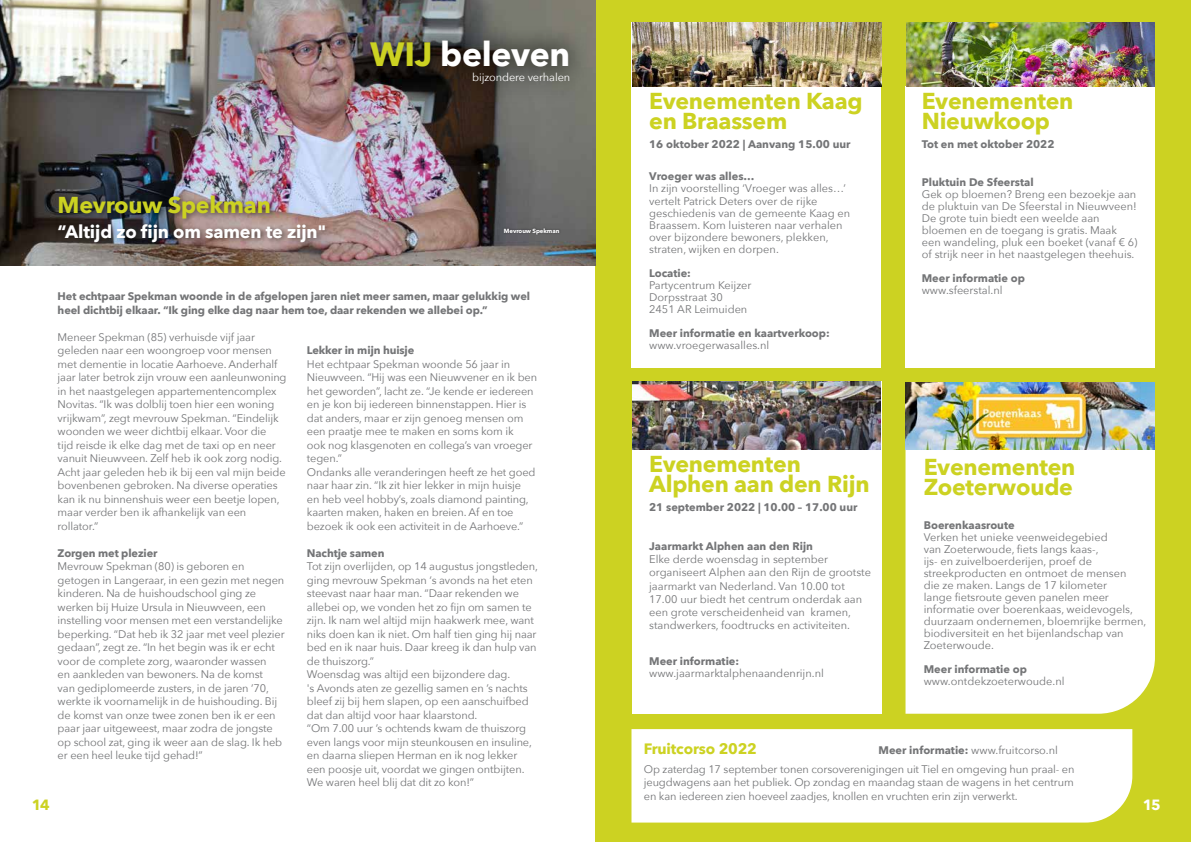
<style>
.page{position:relative;width:1191px;height:842px;background:#fff}
.page>*{position:absolute;margin:0;border:0;box-sizing:border-box;transform-origin:0 0}
.t1{font:700 33.6px "Avenir Next";letter-spacing:-.01em;color:#fff}
.t2{font:700 23px/20px "Avenir Next";letter-spacing:-.01em;color:#ccd222}
.t3{font:700 18px "Avenir Next";letter-spacing:-.01em;color:#fff}
.t4{font:700 15px "Avenir Next";letter-spacing:-.01em;color:#ccd222}
.t5{font:700 14.8px "Avenir Next";color:#ccd222}
.t6{font:700 14.8px "Avenir Next";color:#fff}
.t7{font:11px/13.5px "Avenir Next";letter-spacing:-.01em;color:#747577}
.t8{font:700 11px/13.5px "Avenir Next";color:#747577}
.t9{font:11px "Avenir Next";letter-spacing:-.01em;color:#fff}
.t10{font:700 6px "Avenir Next";letter-spacing:-.01em;color:#fff}
.s1{color:#ccd222}
.s2{font-weight:700}
</style>
<div class="page">
<div style="left:595px;top:0;width:596px;height:842px;background:#ccd222"></div>
<img style="left:0;top:0;width:595px;height:265px">
<img style="left:349px;top:19px;width:242px;height:85px">
<div style="left:631px;top:22px;width:250px;height:346px;background:#fff"></div>
<div style="left:632px;top:381px;width:250px;height:333px;background:#fff"></div>
<div style="left:905px;top:86px;width:250px;height:282px;background:#fff"></div>
<div style="left:905px;top:382px;width:250px;height:332px;background:#fff"></div>
<img style="left:906px;top:22px;width:249px;height:64px">
<img style="left:905px;top:382px;width:249px;height:68px">
<img style="left:632px;top:22px;width:250px;height:64px">
<div style="left:631px;top:729px;width:501px;height:93px;background:#fff"></div>
<div style="left:56px;top:192px;width:276px;height:57px;background:#000;opacity:.48"></div>
<div style="left:502px;top:226px;width:59px;height:11px;background:#000;opacity:.42"></div>
<img style="left:632px;top:381px;width:249px;height:68px">
<h1 class="t1" style="left:370px;top:25px;width:201px"><span class="s1">WIJ</span> beleven</h1>
<p class="t9" style="left:472px;top:68px;width:100px">bijzondere verhalen</p>
<h2 class="t2" style="left:58px;top:195px;width:215px">Mevrouw Spekman</h2>
<h3 class="t3" style="left:58px;top:216px;width:270px">“Altijd zo fijn om samen te zijn"</h3>
<p class="t10" style="left:504px;top:226px;width:57px">Mevrouw Spekman</p>
<h3 class="t5" style="left:32px;top:792px;width:19px">14</h3>
<p class="t8" style="left:58px;top:289px;width:474px">Het echtpaar Spekman woonde in de afgelopen jaren niet meer samen, maar gelukkig wel heel dichtbij elkaar. “Ik ging elke dag naar hem toe, daar rekenden we allebei op.”</p>
<p class="t7" style="left:58px;top:330px;width:230px">Meneer Spekman (85) verhuisde vijf jaar geleden naar een woongroep voor mensen met dementie in locatie Aarhoeve. Anderhalf jaar later betrok zijn vrouw een aanleunwoning in het naastgelegen appartementencomplex Novitas. “Ik was dolblij toen hier een woning vrijkwam”, zegt mevrouw Spekman. “Eindelijk woonden we weer dichtbij elkaar. Voor die<br>tijd reisde ik elke dag met de taxi op en neer vanuit Nieuwveen. Zelf heb ik ook zorg nodig.<br>Acht jaar geleden heb ik bij een val mijn beide bovenbenen gebroken. Na diverse operaties kan ik nu binnenshuis weer een beetje lopen, maar verder ben ik afhankelijk van een rollator.”</p>
<p class="t8" style="left:58px;top:546px;width:101px">Zorgen met plezier</p>
<p class="t7" style="left:58px;top:559px;width:228px">Mevrouw Spekman (80) is geboren en getogen in Langeraar, in een gezin met negen kinderen. Na de huishoudschool ging ze werken bij Huize Ursula in Nieuwveen, een instelling voor mensen met een verstandelijke beperking. “Dat heb ik 32 jaar met veel plezier gedaan”, zegt ze. “In het begin was ik er echt voor de complete zorg, waaronder wassen<br>en aankleden van bewoners. Na de komst<br>van gediplomeerde zusters, in de jaren ’70, werkte ik voornamelijk in de huishouding. Bij de komst van onze twee zonen ben ik er een paar jaar uitgeweest, maar zodra de jongste op school zat, ging ik weer aan de slag. Ik heb er een heel leuke tijd gehad!”</p>
<p class="t8" style="left:307px;top:343px;width:109px">Lekker in mijn huisje</p>
<p class="t7" style="left:307px;top:357px;width:232px">Het echtpaar Spekman woonde 56 jaar in Nieuwveen. “Hij was een Nieuwvener en ik ben het geworden”, lacht ze. “Je kende er iedereen en je kon bij iedereen binnenstappen. Hier is dat anders, maar er zijn genoeg mensen om een praatje mee te maken en soms kom ik<br>ook nog klasgenoten en collega’s van vroeger tegen.”<br>Ondanks alle veranderingen heeft ze het goed naar haar zin. “Ik zit hier lekker in mijn huisje<br>en heb veel hobby’s, zoals diamond painting, kaarten maken, haken en breien. Af en toe bezoek ik ook een activiteit in de Aarhoeve.”</p>
<p class="t8" style="left:307px;top:546px;width:79px">Nachtje samen</p>
<p class="t7" style="left:307px;top:559px;width:232px">Tot zijn overlijden, op 14 augustus jongstleden, ging mevrouw Spekman ‘s avonds na het eten steevast naar haar man. “Daar rekenden we allebei op, we vonden het zo fijn om samen te zijn. Ik nam wel altijd mijn haakwerk mee, want niks doen kan ik niet. Om half tien ging hij naar bed en ik naar huis. Daar kreeg ik dan hulp van de thuiszorg.”<br>Woensdag was altijd een bijzondere dag.<br>'s Avonds aten ze gezellig samen en ’s nachts bleef zij bij hem slapen, op een aanschuifbed dat dan altijd voor haar klaarstond.<br>“Om 7.00 uur ’s ochtends kwam de thuiszorg even langs voor mijn steunkousen en insuline, en daarna sliepen Herman en ik nog lekker een poosje uit, voordat we gingen ontbijten.<br>We waren heel blij dat dit zo kon!”</p>
<h2 class="t2" style="left:649px;top:91px;width:215px">Evenementen Kaag en Braassem</h2>
<p class="t8" style="left:649px;top:138px;width:203px">16 oktober 2022 | Aanvang 15.00 uur</p>
<p class="t8" style="left:649px;top:170px;width:107px">Vroeger was alles…</p>
<p class="t7" style="left:649px;top:182px;width:202px;line-height:12px">In zijn voorstelling ‘Vroeger was alles…’ vertelt Patrick Deters over de rijke geschiedenis van de gemeente Kaag en Braassem. Kom luisteren naar verhalen over bijzondere bewoners, plekken, straten, wijken en dorpen.</p>
<p class="t8" style="left:649px;top:266px;width:43px">Locatie:</p>
<p class="t7" style="left:649px;top:278px;width:104px;line-height:12px">Partycentrum Keijzer<br>Dorpsstraat 30<br>2451 AR Leimuiden</p>
<p class="t8" style="left:649px;top:326px;width:182px">Meer informatie en kaartverkoop:</p>
<p class="t7" style="left:649px;top:337px;width:122px">www.vroegerwasalles.nl</p>
<h2 class="t2" style="left:649px;top:454px;width:222px">Evenementen<br>Alphen aan den Rijn</h2>
<p class="t8" style="left:649px;top:500px;width:210px">21 september 2022 | 10.00 – 17.00 uur</p>
<p class="t8" style="left:649px;top:539px;width:165px">Jaarmarkt Alphen aan den Rijn</p>
<p class="t7" style="left:649px;top:552px;width:223px;line-height:13.2px">Elke derde woensdag in september organiseert Alphen aan den Rijn de grootste jaarmarkt van Nederland. Van 10.00 tot 17.00 uur biedt het centrum onderdak aan een grote verscheidenheid van kramen, standwerkers, foodtrucks en activiteiten.</p>
<p class="t8" style="left:649px;top:654px;width:91px">Meer informatie:</p>
<p class="t7" style="left:649px;top:666px;width:176px">www.jaarmarktalphenaandenrijn.nl</p>
<h2 class="t2" style="left:921px;top:91px;width:153px">Evenementen<br>Nieuwkoop</h2>
<p class="t8" style="left:921px;top:138px;width:134px">Tot en met oktober 2022</p>
<p class="t8" style="left:921px;top:176px;width:113px">Pluktuin De Sfeerstal</p>
<p class="t7" style="left:921px;top:188px;width:217px;line-height:12px">Gek op bloemen? Breng een bezoekje aan de pluktuin van De Sfeerstal in Nieuwveen!<br>De grote tuin biedt een weelde aan bloemen en de toegang is gratis. Maak een wandeling, pluk een boeket (vanaf € 6) of strijk neer in het naastgelegen theehuis.</p>
<p class="t8" style="left:921px;top:272px;width:105px">Meer informatie op</p>
<p class="t7" style="left:921px;top:283px;width:82px">www.sfeerstal.nl</p>
<h2 class="t2" style="left:923px;top:456px;width:153px">Evenementen<br>Zoeterwoude</h2>
<p class="t8" style="left:923px;top:518px;width:92px">Boerenkaasroute</p>
<p class="t7" style="left:923px;top:531px;width:224px;line-height:12px">Verken het unieke veenweidegebied<br>van Zoeterwoude, fiets langs kaas-,<br>ijs- en zuivelboerderijen, proef de streekproducten en ontmoet de mensen<br>die ze maken. Langs de 17 kilometer<br>lange fietsroute geven panelen meer informatie over boerenkaas, weidevogels, duurzaam ondernemen, bloemrijke bermen, biodiversiteit en het bijenlandschap van Zoeterwoude.</p>
<p class="t8" style="left:923px;top:662px;width:105px">Meer informatie op</p>
<p class="t7" style="left:923px;top:674px;width:142px">www.ontdekzoeterwoude.nl</p>
<h3 class="t4" style="left:644px;top:736px;width:115px">Fruitcorso 2022</h3>
<p class="t7" style="left:644px;top:762px;width:432px;text-align:justify">Op zaterdag 17 september tonen corsoverenigingen uit Tiel en omgeving hun praal- en jeugdwagens aan het publiek. Op zondag en maandag staan de wagens in het centrum en kan iedereen zien hoeveel zaadjes, knollen en vruchten erin zijn verwerkt.</p>
<p class="t7" style="left:878px;top:743px;width:181px"><span class="s2">Meer informatie:</span> www.fruitcorso.nl</p>
<h3 class="t6" style="left:1143px;top:792px;width:19px">15</h3>
</div>
